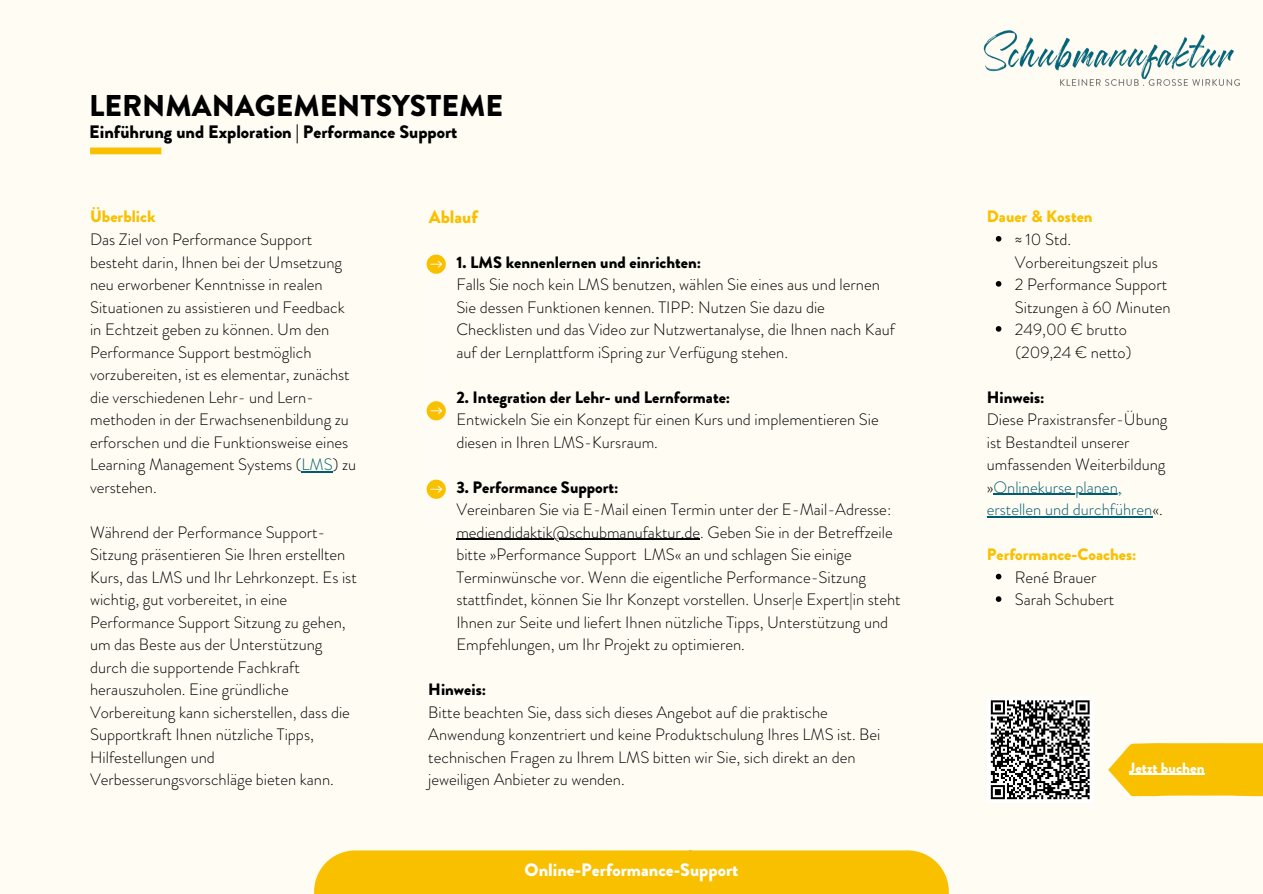
<style>
.page{position:relative;width:1263px;height:894px;background:#fff}
.page>*{position:absolute;margin:0;border:0;box-sizing:border-box;transform-origin:0 0}
.t1{font:900 30px "Brandon Grotesque W01";color:#000}
.t2{font:900 18px "Brandon Grotesque W01";color:#000}
.t3{font:900 18px "Brandon Grotesque W01";color:#fefefe}
.t4{font:900 18px "Brandon Grotesque W01";color:#f9c000}
.t5{font:300 16.5px/22.5px "Brandon Grotesque";color:#000}
.t6{font:900 16.5px "Brandon Grotesque W01";color:#000}
.t7{font:900 16.5px "Brandon Grotesque W01";color:#f9c000}
.t8{font:900 14.85px "Brandon Grotesque W01";color:#fff}
.s1{color:#005d71}
</style>
<div class="page">
<div style="left:0;top:0;width:1263px;height:893px;background:#fefcf3"></div>
<svg style="left:996px;top:236px;width:5px;height:5px"></svg>
<svg style="left:996px;top:281px;width:5px;height:5px"></svg>
<svg style="left:996px;top:326px;width:5px;height:5px"></svg>
<hr style="left:993px;top:493px;width:129px;height:2px;background:#005d71">
<hr style="left:987px;top:516px;width:165px;height:1px;background:#005d71">
<svg style="left:996px;top:573px;width:5px;height:6px"></svg>
<svg style="left:996px;top:596px;width:5px;height:5px"></svg>
<hr style="left:302px;top:471px;width:31px;height:1px;background:#005d71">
<svg style="left:1108px;top:743px;width:155px;height:53px;background:#f9c517"></svg>
<hr style="left:1129px;top:773px;width:75px;height:1px;background:#fff">
<hr style="left:456px;top:538px;width:244px;height:2px;background:#000">
<svg style="left:427px;top:254px;width:19px;height:20px"></svg>
<svg style="left:427px;top:401px;width:19px;height:20px"></svg>
<svg style="left:427px;top:479px;width:19px;height:19px"></svg>
<div style="left:987px;top:696px;width:107px;height:107px;background:#fff"></div>
<svg style="left:990px;top:700px;width:100px;height:100px"></svg>
<div style="left:314px;top:850px;width:635px;height:43px;background:#f9c000"></div>
<div style="left:90px;top:147px;width:71px;height:7px;background:#f9c000"></div>
<img style="left:983px;top:30px;width:257px;height:56px">
<h1 class="t1" style="left:89px;top:84px;width:415px">LERNMANAGEMENTSYSTEME</h1>
<p class="t2" style="left:89px;top:119px;width:370px">Einführung und Exploration | Performance Support</p>
<p class="t7" style="left:90px;top:205px;width:67px">Überblick</p>
<p class="t5" style="left:90px;top:228px;width:268px">Das Ziel von Performance Support besteht darin, Ihnen bei der Umsetzung neu erworbener Kenntnisse in realen Situationen zu assistieren und Feedback in Echtzeit geben zu können. Um den Performance Support bestmöglich vorzubereiten, ist es elementar, zunächst die verschiedenen Lehr- und Lern&shy;methoden in der Erwachsenenbildung zu erforschen und die Funktionsweise eines Learning Management Systems (<span class="s1">LMS</span>) zu verstehen.</p>
<p class="t5" style="left:90px;top:521px;width:268px">Während der Performance Support-Sitzung präsentieren Sie Ihren erstellten Kurs, das LMS und Ihr Lehrkonzept. Es ist wichtig, gut vorbereitet, in eine Performance Support Sitzung zu gehen, um das Beste aus der Unterstützung durch die supportende Fachkraft herauszuholen. Eine gründliche Vorbereitung kann sicherstellen, dass die Supportkraft Ihnen nützliche Tipps, Hilfestellungen und Verbesserungsvorschläge bieten kann.</p>
<p class="t4" style="left:429px;top:204px;width:51px">Ablauf</p>
<p class="t6" style="left:456px;top:250px;width:246px">1. LMS kennenlernen und einrichten:</p>
<p class="t5" style="left:456px;top:273px;width:440px">Falls Sie noch kein LMS benutzen, wählen Sie eines aus und lernen Sie dessen Funktionen kennen. TIPP: Nutzen Sie dazu die Checklisten und das Video zur Nutzwertanalyse, die Ihnen nach Kauf auf der Lernplattform iSpring zur Verfügung stehen.</p>
<p class="t6" style="left:456px;top:385px;width:275px">2. Integration der Lehr- und Lernformate:</p>
<p class="t5" style="left:456px;top:408px;width:424px">Entwickeln Sie ein Konzept für einen Kurs und implementieren Sie diesen in Ihren LMS-Kursraum.</p>
<p class="t6" style="left:456px;top:475px;width:164px">3. Performance Support:</p>
<p class="t5" style="left:456px;top:498px;width:446px">Vereinbaren Sie via E-Mail einen Termin unter der E-Mail-Adresse: mediendidaktik@schubmanufaktur.de. Geben Sie in der Betreffzeile bitte »Performance Support LMS« an und schlagen Sie einige Terminwünsche vor. Wenn die eigentliche Performance-Sitzung stattfindet, können Sie Ihr Konzept vorstellen. Unser|e Expert|in steht Ihnen zur Seite und liefert Ihnen nützliche Tipps, Unterstützung und Empfehlungen, um Ihr Projekt zu optimieren.</p>
<p class="t6" style="left:428px;top:677px;width:59px">Hinweis:</p>
<p class="t5" style="left:428px;top:701px;width:454px">Bitte beachten Sie, dass sich dieses Angebot auf die praktische Anwendung konzentriert und keine Produktschulung Ihres LMS ist. Bei technischen Fragen zu Ihrem LMS bitten wir Sie, sich direkt an den jeweiligen Anbieter zu wenden.</p>
<p class="t3" style="left:524px;top:857px;width:215px">Online-Performance-Support</p>
<p class="t7" style="left:987px;top:205px;width:107px">Dauer &amp; Kosten</p>
<p class="t5" style="left:1015px;top:228px;width:157px">≈ 10 Std.<br>Vorbereitungszeit plus<br>2 Performance Support<br>Sitzungen à 60 Minuten<br>249,00 € brutto (209,24 € netto)</p>
<p class="t6" style="left:987px;top:385px;width:59px">Hinweis:</p>
<p class="t5" style="left:987px;top:408px;width:182px">Diese Praxistransfer-Übung ist Bestandteil unserer umfassenden Weiterbildung »<span class="s1">Onlinekurse planen, erstellen und durchführen</span>«.</p>
<p class="t7" style="left:987px;top:542px;width:151px">Performance-Coaches:</p>
<p class="t5" style="left:1015px;top:566px;width:101px">René Brauer<br>Sarah Schubert</p>
<p class="t8" style="left:1129px;top:756px;width:77px">Jetzt buchen</p>
</div>
